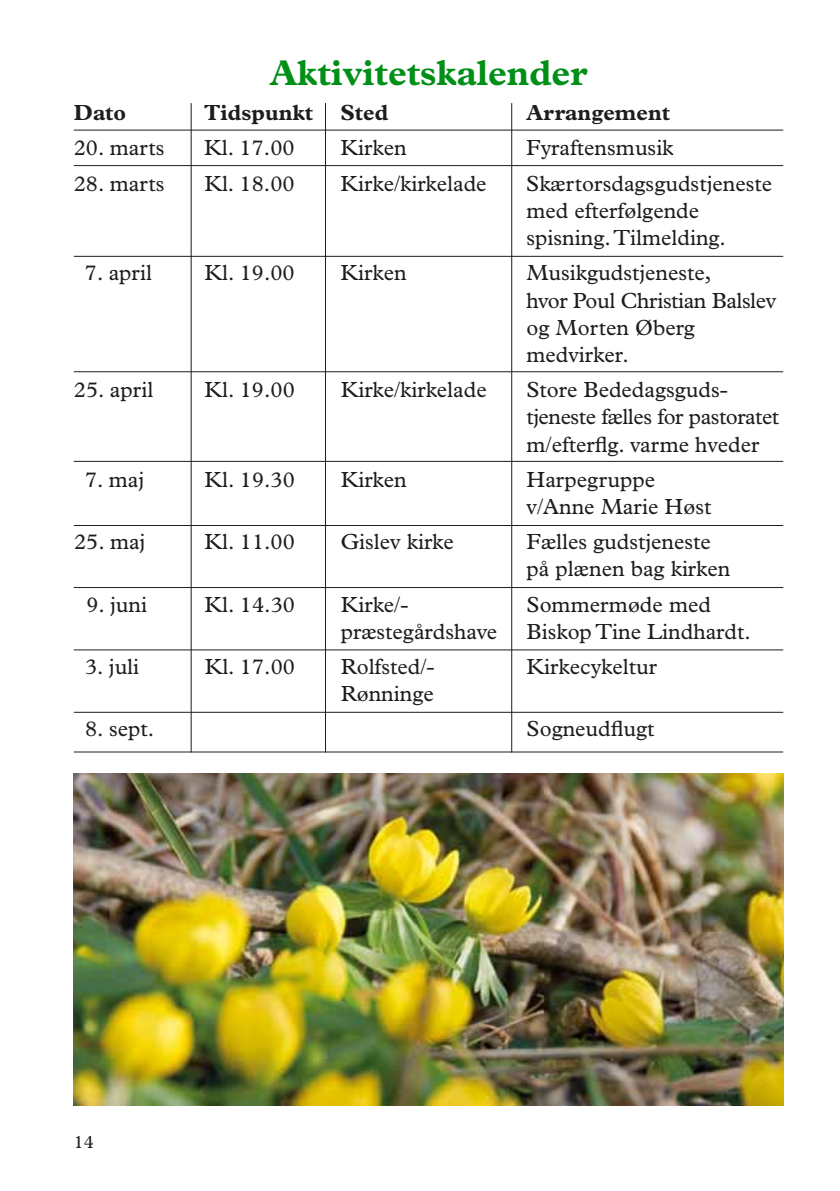
<style>
.page{position:relative;width:840px;height:1191px;background:#fff}
.page>*{position:absolute;margin:0;border:0;box-sizing:border-box;transform-origin:0 0}
.t1{font:700 36px "Plantin";color:#008f17}
.t2{font:22px/27.2px "Plantin";color:#1d1d1b}
.t3{font:700 22px "Plantin";color:#1d1d1b}
.t4{font:18px "Plantin";color:#1d1d1b}
</style>
<div class="page">
<hr style="left:74px;top:130px;width:708px;height:1px;background:#1d1d1b">
<hr style="left:74px;top:165px;width:708px;height:1px;background:#1d1d1b">
<hr style="left:74px;top:256px;width:708px;height:1px;background:#1d1d1b">
<hr style="left:74px;top:371px;width:708px;height:1px;background:#1d1d1b">
<hr style="left:74px;top:461px;width:708px;height:1px;background:#1d1d1b">
<hr style="left:74px;top:525px;width:708px;height:1px;background:#1d1d1b">
<hr style="left:74px;top:649px;width:708px;height:1px;background:#1d1d1b">
<hr style="left:74px;top:751px;width:708px;height:1px;background:#1d1d1b">
<hr style="left:74px;top:587px;width:708px;height:1px;background:#1d1d1b">
<hr style="left:74px;top:712px;width:708px;height:1px;background:#1d1d1b">
<hr style="left:190px;top:103px;width:1px;height:649px;background:#1d1d1b">
<hr style="left:325px;top:103px;width:1px;height:649px;background:#1d1d1b">
<hr style="left:511px;top:103px;width:1px;height:649px;background:#1d1d1b">
<img style="left:73px;top:773px;width:709px;height:333px">
<h1 class="t1" style="left:269px;top:51px;width:319px">Aktivitetskalender</h1>
<p class="t3" style="left:74px;top:100px;width:54px">Dato</p>
<p class="t3" style="left:204px;top:100px;width:185px">Tidspunkt Sted</p>
<p class="t3" style="left:526px;top:100px;width:145px">Arrangement</p>
<p class="t2" style="left:74px;top:134px;width:92px">20. marts</p>
<p class="t2" style="left:204px;top:134px;width:92px">Kl. 17.00</p>
<p class="t2" style="left:340px;top:134px;width:68px">Kirken</p>
<p class="t2" style="left:526px;top:134px;width:149px">Fyraftensmusik</p>
<p class="t2" style="left:74px;top:169px;width:92px">28. marts</p>
<p class="t2" style="left:204px;top:169px;width:92px">Kl. 18.00</p>
<p class="t2" style="left:340px;top:169px;width:147px">Kirke/kirkelade</p>
<p class="t2" style="left:526px;top:169px;width:247px">Skærtorsdagsgudstjeneste med efterfølgende spisning. Tilmelding.</p>
<p class="t2" style="left:85px;top:259px;width:69px">7. april</p>
<p class="t2" style="left:204px;top:259px;width:92px">Kl. 19.00</p>
<p class="t2" style="left:340px;top:259px;width:67px">Kirken</p>
<p class="t2" style="left:526px;top:259px;width:251px">Musikgudstjeneste,<br>hvor Poul Christian Balslev og Morten Øberg medvirker.</p>
<p class="t2" style="left:74px;top:376px;width:81px">25. april</p>
<p class="t2" style="left:204px;top:376px;width:92px">Kl. 19.00</p>
<p class="t2" style="left:340px;top:376px;width:147px">Kirke/kirkelade</p>
<p class="t2" style="left:526px;top:376px;width:254px">Store Bededagsguds&shy;tjeneste fælles for pastoratet m/efterflg. varme hveder</p>
<p class="t2" style="left:85px;top:465px;width:61px">7. maj</p>
<p class="t2" style="left:204px;top:465px;width:92px">Kl. 19.30</p>
<p class="t2" style="left:340px;top:465px;width:68px">Kirken</p>
<p class="t2" style="left:526px;top:465px;width:186px">Harpegruppe v/Anne Marie Høst</p>
<p class="t2" style="left:74px;top:528px;width:73px">25. maj</p>
<p class="t2" style="left:204px;top:528px;width:92px">Kl. 11.00</p>
<p class="t2" style="left:340px;top:528px;width:114px">Gislev kirke</p>
<p class="t2" style="left:526px;top:528px;width:205px">Fælles gudstjeneste på plænen bag kirken</p>
<p class="t2" style="left:86px;top:590px;width:62px">9. juni</p>
<p class="t2" style="left:204px;top:590px;width:92px">Kl. 14.30</p>
<p class="t2" style="left:340px;top:590px;width:65px">Kirke/-</p>
<p class="t2" style="left:526px;top:590px;width:186px">Sommermøde med</p>
<p class="t2" style="left:340px;top:617px;width:158px">præstegårdshave</p>
<p class="t2" style="left:526px;top:617px;width:226px">Biskop Tine Lindhardt.</p>
<p class="t2" style="left:85px;top:653px;width:56px">3. juli</p>
<p class="t2" style="left:204px;top:653px;width:92px">Kl. 17.00</p>
<p class="t2" style="left:341px;top:653px;width:91px">Rolfsted/-</p>
<p class="t2" style="left:526px;top:653px;width:132px">Kirkecykeltur</p>
<p class="t2" style="left:341px;top:680px;width:94px">Rønninge</p>
<p class="t2" style="left:85px;top:715px;width:70px">8. sept.</p>
<p class="t2" style="left:526px;top:715px;width:129px">Sogneudflugt</p>
<p class="t4" style="left:74px;top:1132px;width:21px">14</p>
</div>
